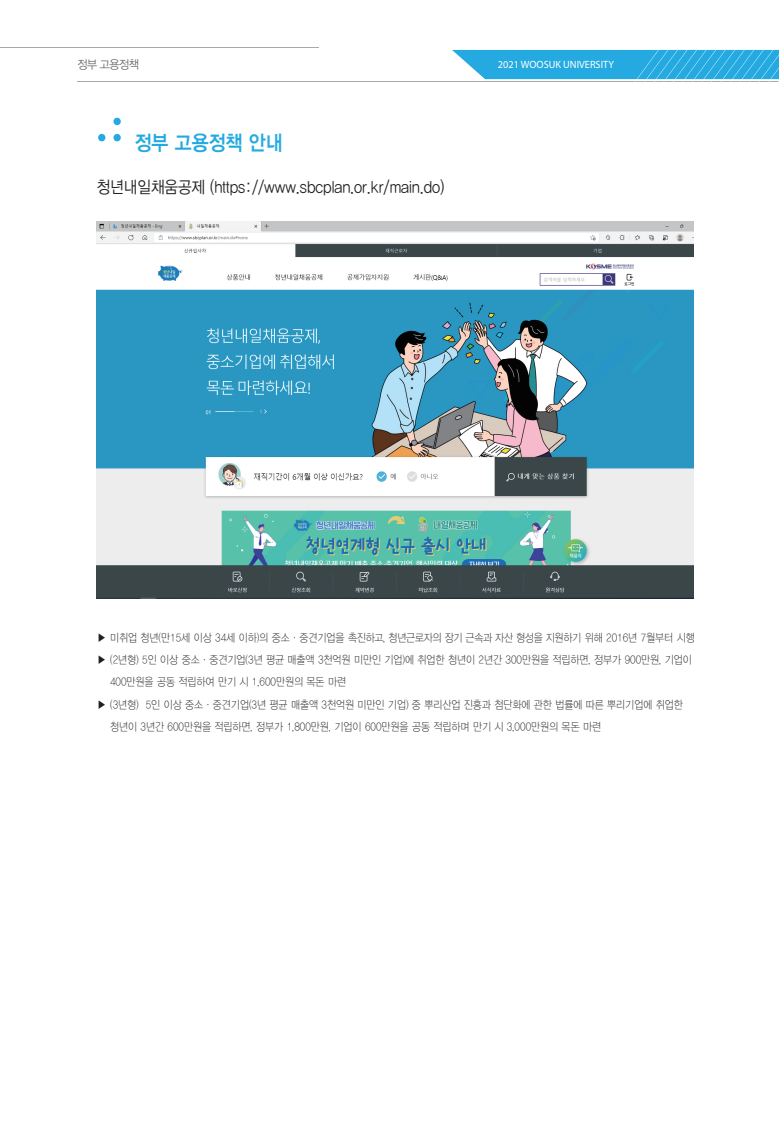
<style>
.page{position:relative;width:779px;height:1132px;background:#fff}
.page>*{position:absolute;margin:0;border:0;box-sizing:border-box;transform-origin:0 0}
.t1{font:20.85px "YDIYGO340";color:#24aae1;scale:.88 1}
.t2{font:16.65px "YDIYGO320";color:#231f20;scale:.88 1}
.t3{font:11.85px "YDIYGO320";letter-spacing:-.05em;color:#6c6d70;scale:.93 1}
.t4{font:11.1px "YDIYGO310";color:#231f20;scale:.88 1}
.t5{font:10.5px "Myriad Pro";color:#fff}
</style>
<div class="page">
<hr style="left:1px;top:47px;width:317px;height:1px;background:#a8a9ad">
<hr style="left:77px;top:81px;width:701px;height:1px;background:#a8a9ad">
<svg style="left:452px;top:49px;width:326px;height:33px;background:#48b6e3"></svg>
<div style="left:98px;top:134px;width:7px;height:7px;background:#24aae1;border-radius:50%"></div>
<div style="left:113px;top:134px;width:8px;height:7px;background:#24aae1;border-radius:50%"></div>
<div style="left:113px;top:118px;width:8px;height:7px;background:#24aae1;border-radius:50%"></div>
<img style="left:97px;top:221px;width:596px;height:377px">
<p class="t3" style="left:77px;top:58px;width:67px">정부 고용정책</p>
<p class="t5" style="left:497px;top:58px;width:118px">2021 WOOSUK UNIVERSITY</p>
<h1 class="t1" style="left:135px;top:130px;width:170px">정부 고용정책 안내</h1>
<h2 class="t2" style="left:97px;top:178px;width:396px">청년내일채움공제 (https://www.sbcplan.or.kr/main.do)</h2>
<p class="t4" style="left:97px;top:631px;width:680px">▶ 미취업 청년(만15세 이상 34세 이하)의 중소·중견기업을 촉진하고, 청년근로자의 장기 근속과 자산 형성을 지원하기 위해 2016년 7월부터 시행</p>
<p class="t4" style="left:97px;top:653px;width:677px">▶ (2년형) 5인 이상 중소·중견기업(3년 평균 매출액 3천억원 미만인 기업)에 취업한 청년이 2년간 300만원을 적립하면, 정부가 900만원, 기업이</p>
<p class="t4" style="left:110px;top:676px;width:269px">400만원을 공동 적립하여 만기 시 1,600만원의 목돈 마련</p>
<p class="t4" style="left:97px;top:698px;width:667px">▶ (3년형) 5인 이상 중소·중견기업(3년 평균 매출액 3천억원 미만인 기업) 중 뿌리산업 진흥과 첨단화에 관한 법률에 따른 뿌리기업에 취업한</p>
<p class="t4" style="left:110px;top:720px;width:559px">청년이 3년간 600만원을 적립하면, 정부가 1,800만원, 기업이 600만원을 공동 적립하며 만기 시 3,000만원의 목돈 마련</p>
</div>
